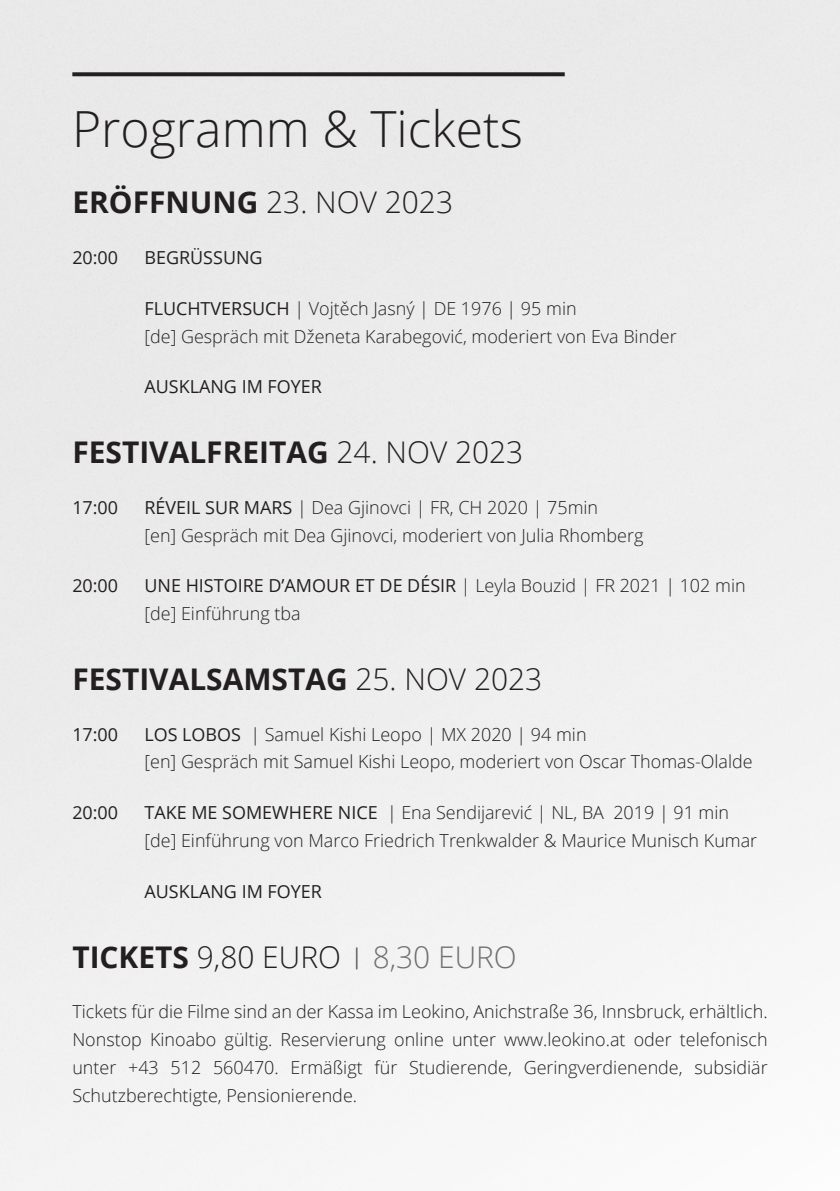
<style>
.page{position:relative;width:840px;height:1191px;background:#fff}
.page>*{position:absolute;margin:0;border:0;box-sizing:border-box;transform-origin:0 0}
.t1{font:300 49.8px "Open Sans";color:#231f20}
.t2{font:700 29.8px "Open Sans";color:#231f20}
.t3{font:300 29.8px "Open Sans";color:#231f20}
.t4{font:300 18px/27.8px "Open Sans";color:#231f20}
.t5{font:18px "Open Sans";color:#231f20}
.s1{font-weight:700}
.s2{font-weight:400}
.s3{font-weight:300}
.s4{font-size:21.6px;color:#535355}
.s5{color:#6f7073}
</style>
<div class="page">
<img style="left:0;top:0;width:839px;height:1191px">
<svg style="left:72px;top:72px;width:492px;height:4px;background:#312d2e"></svg>
<p class="t1" style="left:72px;top:95px;width:452px">Programm &amp; Tickets</p>
<p class="t3" style="left:72px;top:182px;width:382px"><span class="s1">ERÖFFNUNG</span> 23. NOV 2023</p>
<p class="t5" style="left:72px;top:245px;width:47px">20:00</p>
<p class="t5" style="left:144px;top:245px;width:120px">BEGRÜSSUNG</p>
<p class="t4" style="left:144px;top:294px;width:533px"><span class="s2">FLUCHTVERSUCH</span> | Vojtěch Jasný | DE 1976 | 95 min<br>[de] Gespräch mit Dženeta Karabegović, moderiert von Eva Binder</p>
<p class="t5" style="left:144px;top:374px;width:179px">AUSKLANG IM FOYER</p>
<p class="t2" style="left:72px;top:431px;width:452px">FESTIVALFREITAG <span class="s3">24. NOV 2023</span></p>
<p class="t5" style="left:72px;top:495px;width:47px">17:00</p>
<p class="t4" style="left:144px;top:493px;width:500px"><span class="s2">RÉVEIL SUR MARS</span> | Dea Gjinovci | FR, CH 2020 | 75min<br>[en] Gespräch mit Dea Gjinovci, moderiert von Julia Rhomberg</p>
<p class="t5" style="left:72px;top:573px;width:47px">20:00</p>
<p class="t4" style="left:144px;top:571px;width:602px"><span class="s2">UNE HISTOIRE D’AMOUR ET DE DÉSIR</span> | Leyla Bouzid | FR 2021 | 102 min [de] Einführung tba</p>
<p class="t2" style="left:72px;top:658px;width:471px">FESTIVALSAMSTAG <span class="s3">25. NOV 2023</span></p>
<p class="t5" style="left:72px;top:721px;width:47px">17:00</p>
<p class="t4" style="left:144px;top:719px;width:609px"><span class="s2">LOS LOBOS</span> | Samuel Kishi Leopo | MX 2020 | 94 min<br>[en] Gespräch mit Samuel Kishi Leopo, moderiert von Oscar Thomas-Olalde</p>
<p class="t5" style="left:72px;top:800px;width:47px">20:00</p>
<p class="t4" style="left:144px;top:798px;width:614px"><span class="s2">TAKE ME SOMEWHERE NICE</span> | Ena Sendijarević | NL, BA 2019 | 91 min [de] Einführung von Marco Friedrich Trenkwalder &amp; Maurice Munisch Kumar</p>
<p class="t5" style="left:144px;top:878px;width:179px">AUSKLANG IM FOYER</p>
<p class="t3" style="left:72px;top:936px;width:445px"><span class="s1">TICKETS</span> 9,80 EURO <span class="s4">|</span> <span class="s5">8,30 EURO</span></p>
<p class="t4" style="left:72px;top:997px;width:696px;text-align:justify">Tickets für die Filme sind an der Kassa im Leokino, Anichstraße 36, Innsbruck, erhältlich.<br>Nonstop Kinoabo gültig. Reservierung online unter www.leokino.at oder telefonisch unter +43 512 560470. Ermäßigt für Studierende, Geringverdienende, subsidiär Schutzberechtigte, Pensionierende.</p>
</div>
